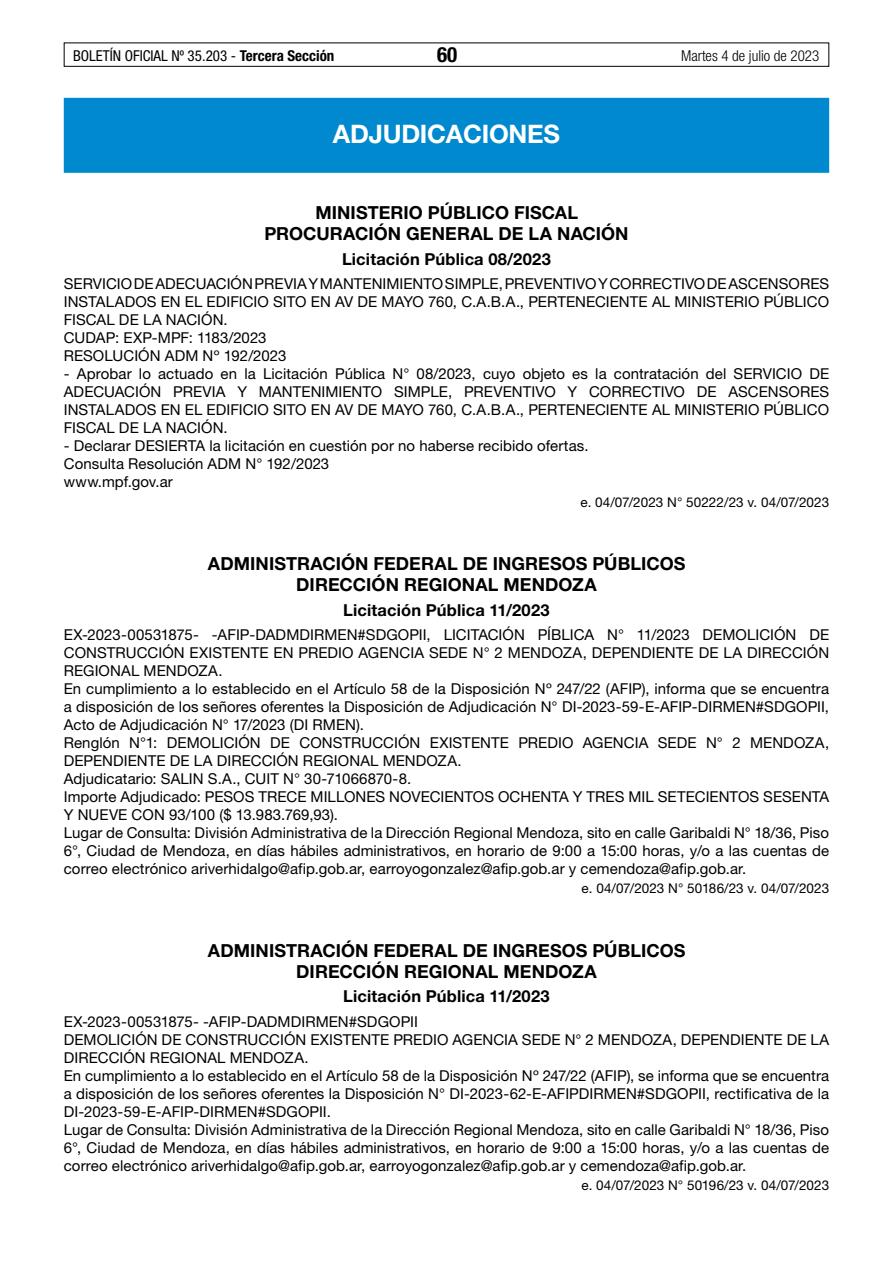
<style>
.page{position:relative;width:893px;height:1263px;background:#fff}
.page>*{position:absolute;margin:0;border:0;box-sizing:border-box;transform-origin:0 0}
.t1{font:700 25.5px "Helvetica Neue LT Std";letter-spacing:-.01em;color:#fff}
.t2{font:700 condensed 21px "Helvetica Neue LT Std";color:#000}
.t3{font:700 18px/21px "Helvetica Neue LT Std";letter-spacing:.005em;color:#000}
.t4{font:700 16.5px "Helvetica Neue LT Std";letter-spacing:.01em;color:#000}
.t5{font:15px/18px "Helvetica Neue LT Std";letter-spacing:.005em;color:#000}
.t6{font:condensed 15px "Helvetica Neue LT Std";color:#000}
.t7{font:300 condensed 15px "Helvetica Neue LT Std";color:#000}
.t8{font:13.5px "Helvetica Neue LT Std";letter-spacing:-.005em;color:#000}
.s1{font-weight:700}
.s2{color:#fff}
</style>
<div class="page">
<div style="left:64px;top:43px;width:765px;height:24px;border:1px solid #000"></div>
<div style="left:64px;top:98px;width:765px;height:75px;background:#0089cf"></div>
<p class="t6" style="left:73px;top:47px;width:263px">BOLETÍN OFICIAL Nº 35.203 - <span class="s1">Tercera Sección</span></p>
<h2 class="t2" style="left:437px;top:42px;width:22px">60</h2>
<p class="t7" style="left:681px;top:47px;width:140px">Martes 4 de julio de 2023</p>
<h1 class="t1" style="left:333px;top:118px;width:229px">ADJUDICACIONES</h1>
<p class="t3" style="left:264px;top:202px;width:366px;text-indent:51px">MINISTERIO PÚBLICO FISCAL <span class="s2">-<br></span>PROCURACIÓN GENERAL DE LA NACIÓN</p>
<p class="t4" style="left:342px;top:249px;width:210px">Licitación Pública 08/2023</p>
<p class="t5" style="left:64px;top:275px;width:767px">SERVICIO DE ADECUACIÓN PREVIA Y MANTENIMIENTO SIMPLE, PREVENTIVO Y CORRECTIVO DE ASCENSORES INSTALADOS EN EL EDIFICIO SITO EN AV DE MAYO 760, C.A.B.A., PERTENECIENTE AL MINISTERIO PÚBLICO FISCAL DE LA NACIÓN.<br>CUDAP: EXP-MPF: 1183/2023<br>RESOLUCIÓN ADM Nº 192/2023</p>
<p class="t5" style="left:64px;top:365px;width:767px;text-align:justify">- Aprobar lo actuado en la Licitación Pública N° 08/2023, cuyo objeto es la contratación del SERVICIO DE ADECUACIÓN PREVIA Y MANTENIMIENTO SIMPLE, PREVENTIVO Y CORRECTIVO DE ASCENSORES INSTALADOS EN EL EDIFICIO SITO EN AV DE MAYO 760, C.A.B.A., PERTENECIENTE AL MINISTERIO PÚBLICO FISCAL DE LA NACIÓN.</p>
<p class="t5" style="left:64px;top:437px;width:526px">- Declarar DESIERTA la licitación en cuestión por no haberse recibido ofertas.<br>Consulta Resolución ADM N° 192/2023<br>www.mpf.gov.ar</p>
<p class="t8" style="left:580px;top:494px;width:250px">e. 04/07/2023 N° 50222/23 v. 04/07/2023</p>
<p class="t3" style="left:296px;top:553px;width:403px;text-indent:-88px">ADMINISTRACIÓN FEDERAL DE INGRESOS PÚBLICOS <span class="s2">-<br></span>DIRECCIÓN REGIONAL MENDOZA</p>
<p class="t4" style="left:343px;top:599px;width:208px">Licitación Pública 11/2023</p>
<p class="t5" style="left:64px;top:625px;width:767px">EX-2023-00531875- -AFIP-DADMDIRMEN#SDGOPII, LICITACIÓN PÍBLICA N° 11/2023 DEMOLICIÓN DE CONSTRUCCIÓN EXISTENTE EN PREDIO AGENCIA SEDE N° 2 MENDOZA, DEPENDIENTE DE LA DIRECCIÓN REGIONAL MENDOZA.<br>En cumplimiento a lo establecido en el Artículo 58 de la Disposición Nº 247/22 (AFIP), informa que se encuentra a disposición de los señores oferentes la Disposición de Adjudicación N° DI-2023-59-E-AFIP-DIRMEN#SDGOPII, Acto de Adjudicación N° 17/2023 (DI RMEN).<br>Renglón N°1: DEMOLICIÓN DE CONSTRUCCIÓN EXISTENTE PREDIO AGENCIA SEDE N° 2 MENDOZA, DEPENDIENTE DE LA DIRECCIÓN REGIONAL MENDOZA.<br>Adjudicatario: SALIN S.A., CUIT N° 30-71066870-8.<br>Importe Adjudicado: PESOS TRECE MILLONES NOVECIENTOS OCHENTA Y TRES MIL SETECIENTOS SESENTA Y NUEVE CON 93/100 ($ 13.983.769,93).<br>Lugar de Consulta: División Administrativa de la Dirección Regional Mendoza, sito en calle Garibaldi N° 18/36, Piso 6°, Ciudad de Mendoza, en días hábiles administrativos, en horario de 9:00 a 15:00 horas, y/o a las cuentas de correo electrónico ariverhidalgo@afip.gob.ar, earroyogonzalez@afip.gob.ar y cemendoza@afip.gob.ar.</p>
<p class="t8" style="left:582px;top:880px;width:249px">e. 04/07/2023 N° 50186/23 v. 04/07/2023</p>
<p class="t3" style="left:296px;top:940px;width:403px;text-indent:-88px">ADMINISTRACIÓN FEDERAL DE INGRESOS PÚBLICOS <span class="s2">-<br></span>DIRECCIÓN REGIONAL MENDOZA</p>
<p class="t4" style="left:343px;top:986px;width:208px">Licitación Pública 11/2023</p>
<p class="t5" style="left:64px;top:1012px;width:767px">EX-2023-00531875- -AFIP-DADMDIRMEN#SDGOPII<br>DEMOLICIÓN DE CONSTRUCCIÓN EXISTENTE PREDIO AGENCIA SEDE N° 2 MENDOZA, DEPENDIENTE DE LA DIRECCIÓN REGIONAL MENDOZA.<br>En cumplimiento a lo establecido en el Artículo 58 de la Disposición Nº 247/22 (AFIP), se informa que se encuentra a disposición de los señores oferentes la Disposición N° DI-2023-62-E-AFIPDIRMEN#SDGOPII, rectificativa de la DI-2023-59-E-AFIP-DIRMEN#SDGOPII.<br>Lugar de Consulta: División Administrativa de la Dirección Regional Mendoza, sito en calle Garibaldi N° 18/36, Piso 6°, Ciudad de Mendoza, en días hábiles administrativos, en horario de 9:00 a 15:00 horas, y/o a las cuentas de correo electrónico ariverhidalgo@afip.gob.ar, earroyogonzalez@afip.gob.ar y cemendoza@afip.gob.ar.</p>
<p class="t8" style="left:581px;top:1177px;width:249px">e. 04/07/2023 N° 50196/23 v. 04/07/2023</p>
</div>
